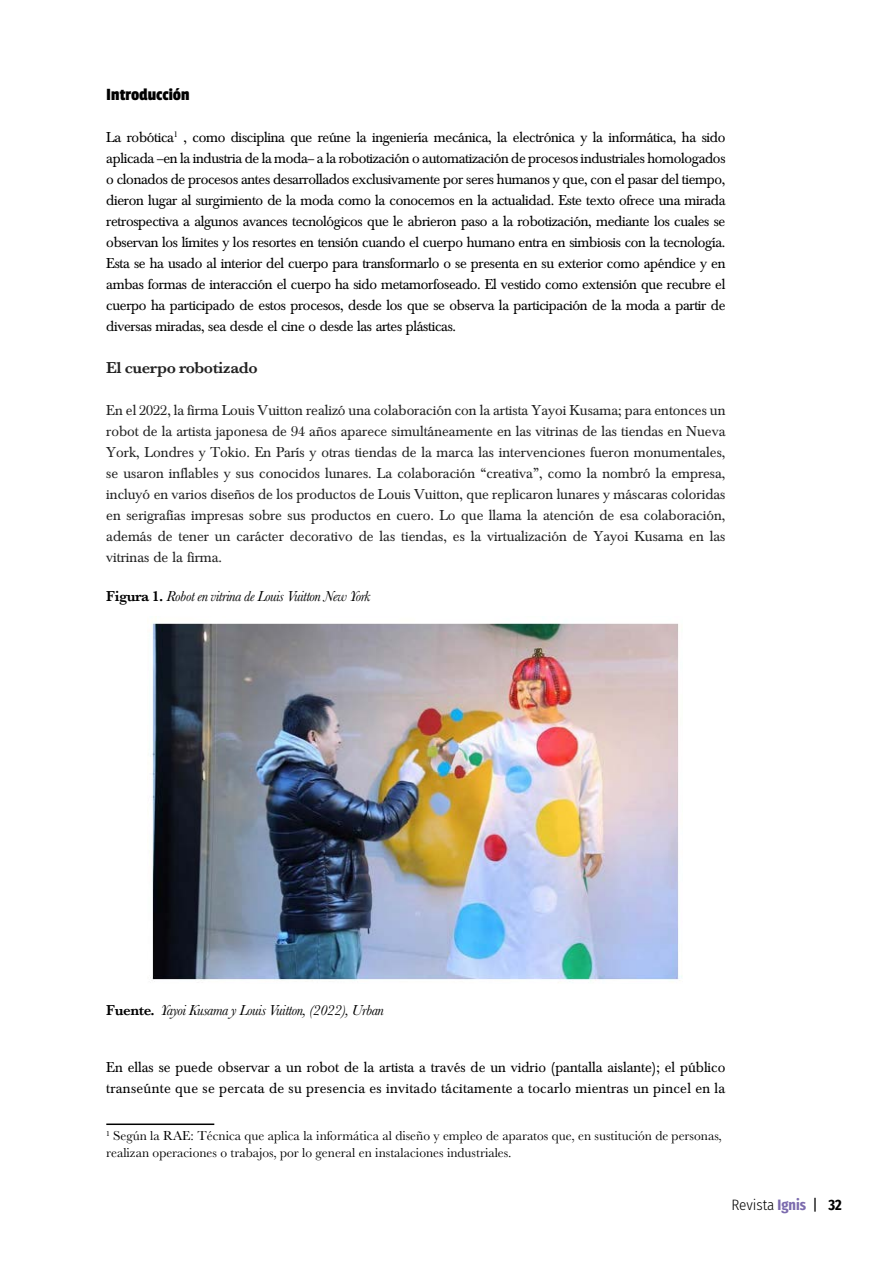
<style>
.page{position:relative;width:893px;height:1263px;background:#fff}
.page>*{position:absolute;margin:0;border:0;box-sizing:border-box;transform-origin:0 0}
.t1{font:18px "Passion One";color:#000}
.t2{font:600 16.5px "Baskerville";letter-spacing:-.03em;color:#222}
.t3{font:15px/21px "Baskerville";color:#000;text-align:justify}
.t4{font:15px/21px "Baskerville";color:#222;text-align:justify}
.t5{font:15px/21px "Baskerville";letter-spacing:.02em;color:#000}
.t6{font:italic 15px "Baskerville";letter-spacing:-.03em;color:#000}
.t7{font:300 15px "Fira Sans Condensed";color:#000}
.t8{font:13.5px/16.2px "Baskerville";color:#000}
.s1{font-weight:600;font-style:normal}
.s2{font-weight:700;color:#7c6bae}
.s3{font-weight:400}
.s4{font-weight:700}
</style>
<div class="page">
<hr style="left:106px;top:1123px;width:108px;height:2px;background:#000">
<img style="left:150px;top:623px;width:532px;height:358px">
<p class="t1" style="left:106px;top:85px;width:85px">Introducción</p>
<p class="t3" style="left:106px;top:127px;width:621px">La robótica<sup>1</sup> , como disciplina que reúne la ingeniería mecánica, la electrónica y la informática, ha sido aplicada –en la industria de la moda– a la robotización o automatización de procesos industriales homologados o clonados de procesos antes desarrollados exclusivamente por seres humanos y que, con el pasar del tiempo, dieron lugar al surgimiento de la moda como la conocemos en la actualidad. Este texto ofrece una mirada retrospectiva a algunos avances tecnológicos que le abrieron paso a la robotización, mediante los cuales se observan los límites y los resortes en tensión cuando el cuerpo humano entra en simbiosis con la tecnología.<br>Esta se ha usado al interior del cuerpo para transformarlo o se presenta en su exterior como apéndice y en ambas formas de interacción el cuerpo ha sido metamorfoseado. El vestido como extensión que recubre el cuerpo ha participado de estos procesos, desde los que se observa la participación de la moda a partir de diversas miradas, sea desde el cine o desde las artes plásticas.</p>
<p class="t2" style="left:106px;top:356px;width:153px">El cuerpo robotizado</p>
<p class="t4" style="left:106px;top:400px;width:621px">En el 2022, la firma Louis Vuitton realizó una colaboración con la artista Yayoi Kusama; para entonces un robot de la artista japonesa de 94 años aparece simultáneamente en las vitrinas de las tiendas en Nueva York, Londres y Tokio. En París y otras tiendas de la marca las intervenciones fueron monumentales, se usaron inflables y sus conocidos lunares. La colaboración “creativa”, como la nombró la empresa, incluyó en varios diseños de los productos de Louis Vuitton, que replicaron lunares y máscaras coloridas en serigrafías impresas sobre sus productos en cuero. Lo que llama la atención de esa colaboración, además de tener un carácter decorativo de las tiendas, es la virtualización de Yayoi Kusama en las vitrinas de la firma.</p>
<p class="t6" style="left:106px;top:586px;width:266px"><span class="s1">Figura 1.</span> Robot en vitrina de Louis Vuitton New York</p>
<p class="t6" style="left:106px;top:1000px;width:279px"><span class="s1">Fuente.</span> Yayoi Kusama y Louis Vuitton, (2022), Urban</p>
<p class="t5" style="left:106px;top:1057px;width:621px">En ellas se puede observar a un robot de la artista a través de un vidrio (pantalla aislante); el público transeúnte que se percata de su presencia es invitado tácitamente a tocarlo mientras un pincel en la</p>
<p class="t8" style="left:106px;top:1128px;width:617px"><sup>1</sup> Según la RAE: Técnica que aplica la informática al diseño y empleo de aparatos que, en sustitución de personas, realizan operaciones o trabajos, por lo general en instalaciones industriales.</p>
<p class="t7" style="left:731px;top:1194px;width:112px">Revista <span class="s2">Ignis</span> <span class="s3">|</span> <span class="s4">32</span></p>
</div>
